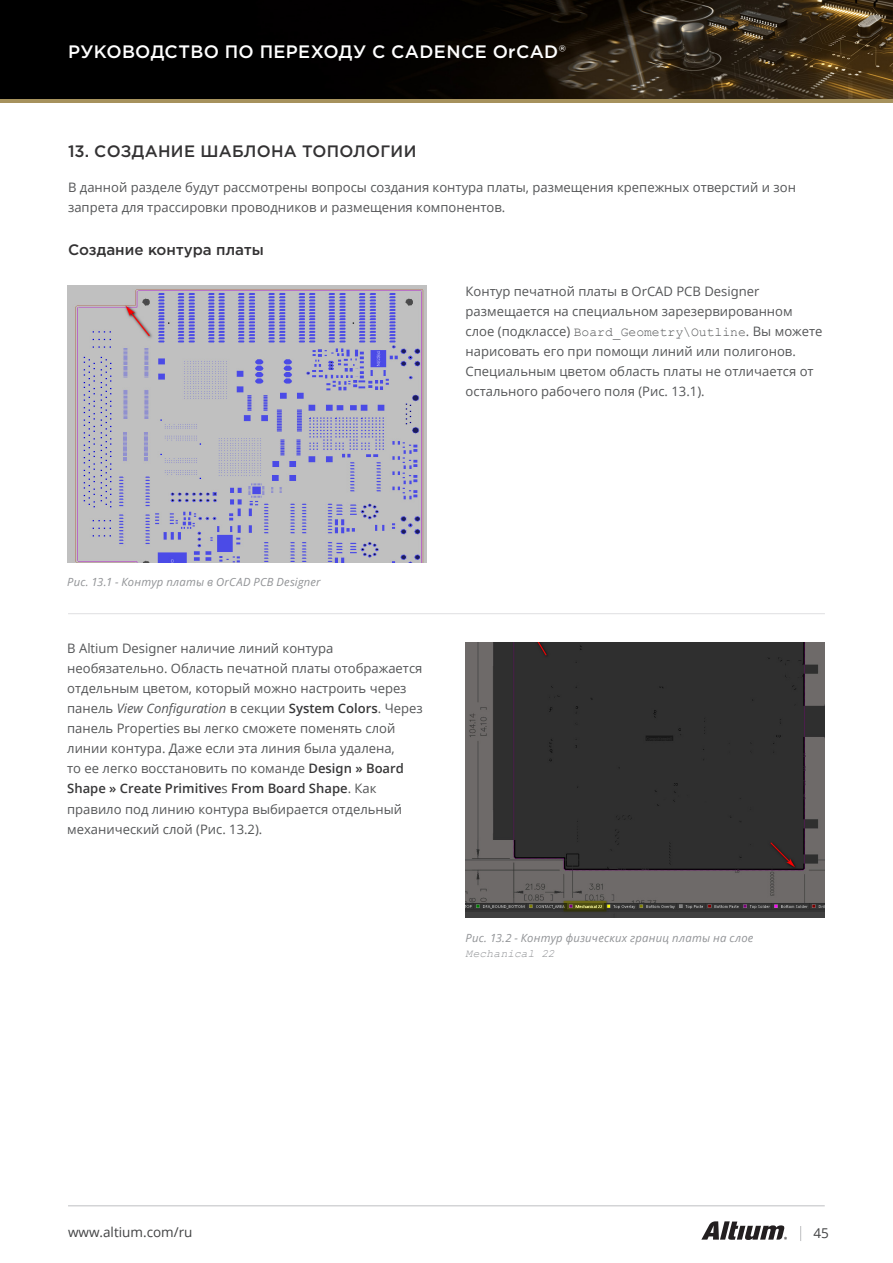
<style>
.page{position:relative;width:893px;height:1263px;background:#fff}
.page>*{position:absolute;margin:0;border:0;box-sizing:border-box;transform-origin:0 0}
.t1{font:500 18px "Gotham Pro";letter-spacing:.02em;color:#fff}
.Caps_Title{font:500 16.5px "Gotham Pro";letter-spacing:.02em;color:#333233}
.Basic_Title{font:500 15.15px "Gotham Pro";color:#333233}
.t2{font:13.5px "Open Sans";color:#414243}
.Basic_Content{font:13.05px/20.1px "Open Sans";color:#545557}
.signature{font:italic 11.25px/15px "Open Sans";letter-spacing:.02em;color:#919396}
.s1{font-family:"Gotham";font-weight:400}
.s2{font-family:"Courier New"}
.s3{font-style:italic}
.s4{font-weight:600;color:#383839}
</style>
<div class="page">
<svg style="left:701px;top:1221px;width:86px;height:19px"></svg>
<hr style="left:68px;top:1205px;width:757px;height:1px;background:#bebfc2">
<svg style="left:800px;top:1226px;width:1px;height:15px"></svg>
<img style="left:0;top:0;width:893px;height:99px">
<hr style="left:0;top:99px;width:893px;height:4px;background:#a6925d">
<img style="left:67px;top:286px;width:360px;height:276px">
<img style="left:465px;top:643px;width:360px;height:274px">
<hr style="left:68px;top:613px;width:757px;height:1px;background:#bebfc2">
<h1 class="t1" style="left:68px;top:41px;width:499px">РУКОВОДСТВО ПО ПЕРЕХОДУ C CADENCE OrCAD<span class="s1">®</span></h1>
<p class="Caps_Title" style="left:68px;top:141px;width:350px">13. СОЗДАНИЕ ШАБЛОНА ТОПОЛОГИИ</p>
<p class="Basic_Content" style="left:68px;top:176px;width:729px">В данной разделе будут рассмотрены вопросы создания контура платы, размещения крепежных отверстий и зон запрета для трассировки проводников и размещения компонентов.</p>
<p class="Basic_Title" style="left:68px;top:241px;width:197px">Создание контура платы</p>
<p class="Basic_Content" style="left:466px;top:281px;width:358px">Контур печатной платы в OrCAD PCB Designer размещается на специальном зарезервированном слое (подклассе) <span class="s2">Board_Geometry\Outline</span>. Вы можете нарисовать его при помощи линий или полигонов.<br>Специальным цветом область платы не отличается от остального рабочего поля (Рис. 13.1).</p>
<p class="signature" style="left:67px;top:574px;width:255px">Рис. 13.1 - Контур платы в OrCAD PCB Designer</p>
<p class="Basic_Content" style="left:67px;top:637px;width:357px">В Altium Designer наличие линий контура необязательно. Область печатной платы отображается отдельным цветом, который можно настроить через панель <span class="s3">View Configuration</span> в секции <span class="s4">System Colors</span>. Через панель Properties вы легко сможете поменять слой линии контура. Даже если эта линия была удалена,<br>то ее легко восстановить по команде <span class="s4">Design » Board Shape » Create Primitive</span>s <span class="s4">From Board Shape</span>. Как правило под линию контура выбирается отдельный механический слой (Рис. 13.2).</p>
<p class="signature" style="left:466px;top:930px;width:289px">Рис. 13.2 - Контур физических границ платы на слое<br><span class="s2">Mechanical 22</span></p>
<p class="t2" style="left:68px;top:1222px;width:126px">www.altium.com/ru</p>
<p class="t2" style="left:813px;top:1224px;width:17px">45</p>
</div>
